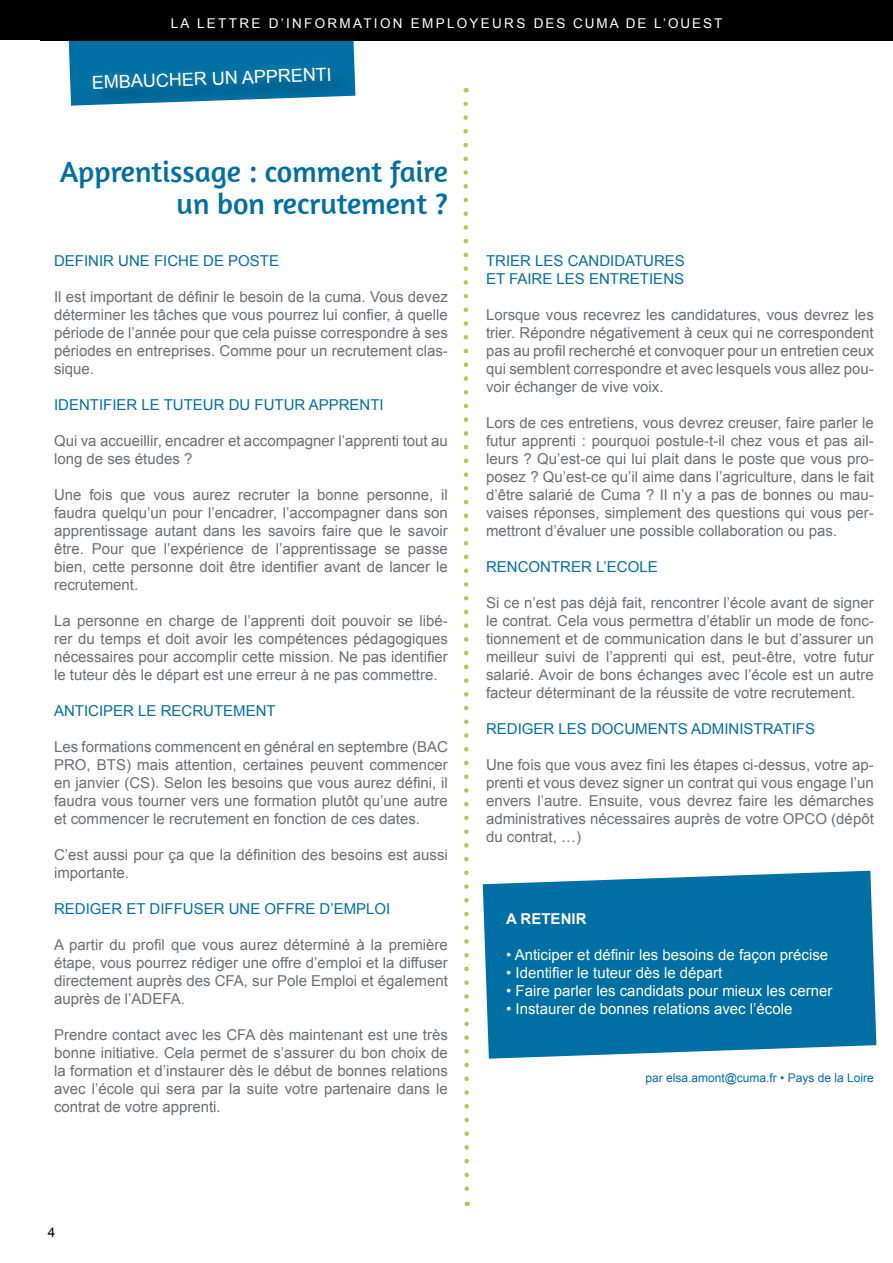
<style>
.page{position:relative;width:893px;height:1263px;background:#fff}
.page>*{position:absolute;margin:0;border:0;box-sizing:border-box;transform-origin:0 0}
.t1{font:30px/31.5px "Amaranth";color:#006fa3;text-align:right}
.t2{font:18px "Arial";color:#fff}
.t3{font:15px/18px "Arial";color:#6d6e71;text-align:justify}
.t4{font:15px/18px "Arial";color:#006fa3}
.t5{font:15px "Arial";color:#fff}
.t6{font:700 15px "Arial";color:#fff}
.t7{font:13.5px "Arial";letter-spacing:.17em;color:#fff}
.t8{font:13.5px "Arial";color:#000}
.t9{font:12px "Arial";color:#006fa3}
</style>
<div class="page">
<div style="left:0;top:0;width:893px;height:40px;background:#000"></div>
<svg style="left:68px;top:40px;width:287px;height:66px;background:#1879a6"></svg>
<svg style="left:463px;top:101px;width:7px;height:1105px"></svg>
<svg style="left:483px;top:871px;width:393px;height:188px;background:#157baa"></svg>
<p class="t7" style="left:171px;top:14px;width:80px">La le ttre</p>
<p class="t7" style="left:269px;top:14px;width:59px">d ’i nforma</p>
<p class="t7" style="left:363px;top:14px;width:152px">tio n em plo yeurs</p>
<p class="t7" style="left:534px;top:14px;width:11px">des</p>
<p class="t7" style="left:573px;top:14px;width:36px">c uma</p>
<p class="t7" style="left:626px;top:14px;width:11px">de</p>
<p class="t7" style="left:654px;top:14px;width:69px">l’OU EST</p>
<p class="t2" style="left:91px;top:71px;width:102px;rotate:-2deg">Embauc her</p>
<p class="t2" style="left:211px;top:67px;width:121px;rotate:-2deg">un appre nti</p>
<h1 class="t1" style="left:60px;top:156px;width:389px">Apprentissage : comment faire un bon recrutement ?</h1>
<p class="t4" style="left:54px;top:252px;width:225px">definir une fiche de poste</p>
<p class="t3" style="left:54px;top:288px;width:395px">Il est important de définir le besoin de la cuma. Vous devez déterminer les tâches que vous pourrez lui confier, à quelle période de l’année pour que cela puisse correspondre à ses périodes en entreprises. Comme pour un recrutement clas&shy;sique.</p>
<p class="t4" style="left:54px;top:396px;width:68px">identi fier</p>
<p class="t4" style="left:142px;top:396px;width:241px">le tuteur du futur apprenti</p>
<p class="t3" style="left:54px;top:432px;width:395px">Qui va accueillir, encadrer et accompagner l’apprenti tout au long de ses études ?</p>
<p class="t3" style="left:54px;top:486px;width:395px">U ne fois que vous aurez recruter la bonne personne, il faudra quelqu’un pour l’encadrer, l’accompagner dans son apprentissage autant dans les savoirs faire que le savoir être. Pour que l’expérience de l’apprentissage se passe bien, cette personne doit être identifier avant de lancer le recrutement.</p>
<p class="t3" style="left:54px;top:612px;width:395px">La personne en charge de l’apprenti doit pouvoir se libé&shy;rer du temps et doit avoir les compétences pédagogiques nécessaires pour accomplir cette mission. Ne pas identifier le tuteur dès le départ est une erreur à ne pas commettre.</p>
<p class="t4" style="left:54px;top:702px;width:212px">ANTICIPER LE RECRUTEMENT</p>
<p class="t3" style="left:54px;top:738px;width:395px">Les formations commencent en général en septembre (BAC PRO, BTS) mais attention, certaines peuvent commencer en janvier (CS). Selon les besoins que vous aurez défini, il faudra vous tourner vers une formation plutôt qu’une autre et commencer le recrutement en fonction de ces dates.</p>
<p class="t3" style="left:54px;top:846px;width:395px">C’est aussi pour ça que la définition des besoins est aussi importante.</p>
<p class="t4" style="left:54px;top:900px;width:121px">REDIGER ET DIFFU</p>
<p class="t4" style="left:194px;top:900px;width:198px">SER UN E OFFRE D’EMPLOI</p>
<p class="t3" style="left:54px;top:936px;width:395px">A partir du profil que vous aurez déterminé à la première étape, vous pourrez rédiger une offre d’emploi et la diffuser directement auprès des CFA, sur Pole Emploi et également auprès de l’ADEFA.</p>
<p class="t3" style="left:54px;top:1026px;width:395px">Prendre contact avec les CFA dès maintenant est une très bonne initiative. Cela permet de s’assurer du bon choix de la formation et d’instaurer dès le début de bonnes relations avec l’école qui sera par la suite votre partenaire dans le contrat de votre apprenti.</p>
<p class="t4" style="left:486px;top:252px;width:200px">TRIER LES CAN DIDATU RES<br>ET FAIRE LES ENTRETIENS</p>
<p class="t3" style="left:486px;top:306px;width:389px">Lorsque vous recevrez les candidatures, vous devrez les trier. Répondre négativement à ceux qui ne correspondent pas au profil recherché et convoquer pour un entretien ceux qui semblent correspondre et avec lesquels vous allez pou&shy;voir échanger de vive voix.</p>
<p class="t3" style="left:486px;top:414px;width:389px">Lors de ces entretiens, vous devrez creuser, faire parler le futur apprenti : pourquoi postule-t-il chez vous et pas ail&shy;leurs ? Qu’est-ce qui lui plait dans le poste que vous pro&shy;posez ? Qu’est-ce qu’il aime dans l’agriculture, dans le fait d’être salarié de Cuma ? Il n’y a pas de bonnes ou mau&shy;vaises réponses, simplement des questions qui vous per&shy;mettront d’évaluer une possible collaboration ou pas.</p>
<p class="t4" style="left:486px;top:558px;width:173px">RENCONTRER L’ECOLE</p>
<p class="t3" style="left:486px;top:594px;width:389px">Si ce n’est pas déjà fait, rencontrer l’école avant de signer le contrat. Cela vous permettra d’établir un mode de fonc&shy;tionnement et de communication dans le but d’assurer un meilleur suivi de l’apprenti qui est, peut-être, votre futur salarié. Avoir de bons échanges avec l’école est un autre facteur déterminant de la réussite de votre recrutement.</p>
<p class="t4" style="left:486px;top:720px;width:330px">REDIGER LES DOCU MENTS ADMIN ISTRATIFS</p>
<p class="t3" style="left:486px;top:756px;width:389px">U ne fois que vous avez fini les étapes ci-dessus, votre ap&shy;prenti et vous devez signer un contrat qui vous engage l’un envers l’autre. Ensuite, vous devrez faire les démarches administratives nécessaires auprès de votre OPCO (dépôt du contrat, …)</p>
<p class="t6" style="left:506px;top:909px;width:82px">A RETENIR</p>
<p class="t5" style="left:506px;top:945px;width:324px">• Anticiper et définir les besoins de façon précise</p>
<p class="t5" style="left:506px;top:963px;width:218px">• Identifier le tuteur dès le départ</p>
<p class="t5" style="left:506px;top:981px;width:328px">• Faire parler les candidats pour mieux les cerner</p>
<p class="t5" style="left:506px;top:999px;width:288px">• Instaurer de bonnes relations avec l’école</p>
<p class="t9" style="left:645px;top:1070px;width:230px">par elsa.amont@cuma.fr • Pays de la Loire</p>
<p class="t8" style="left:48px;top:1223px;width:9px">4</p>
</div>
